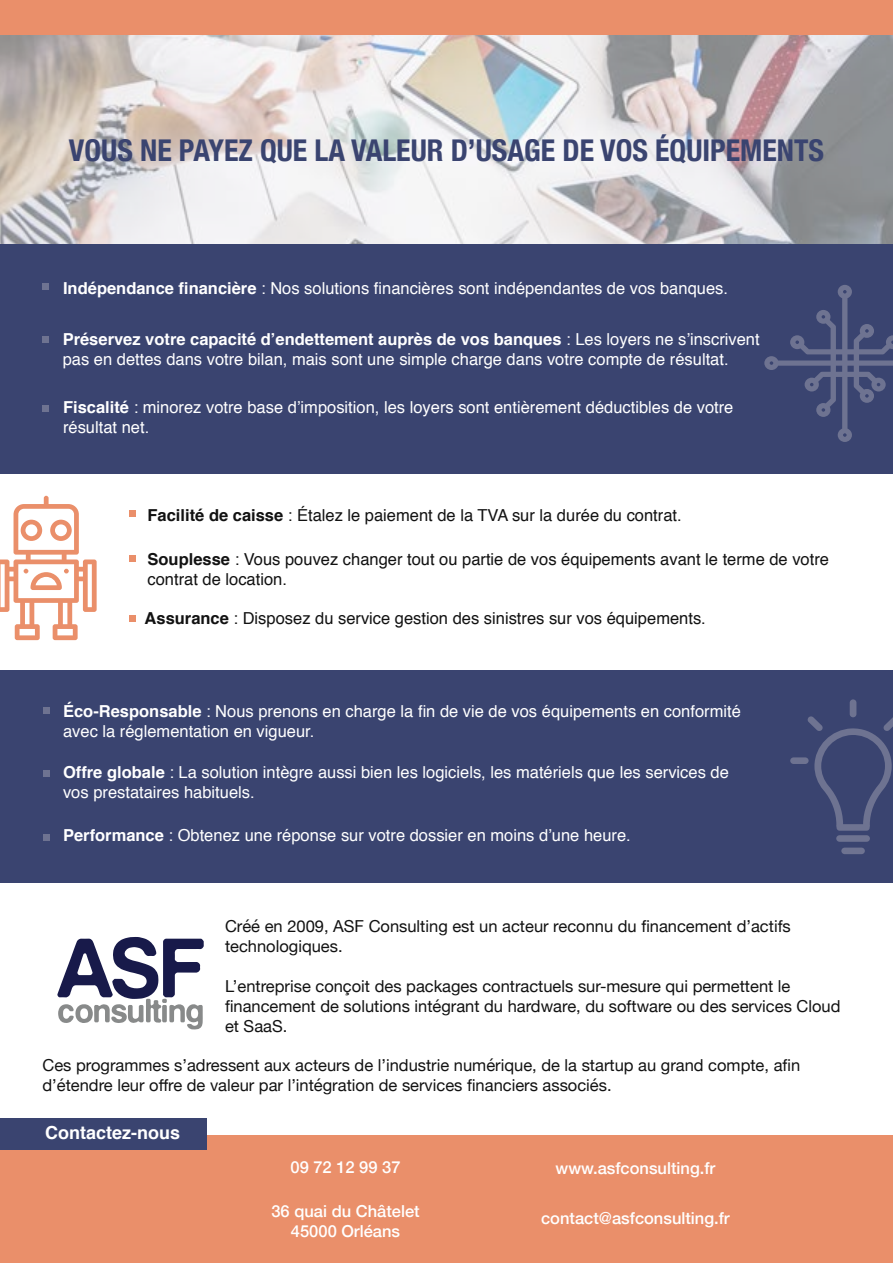
<style>
.page{position:relative;width:893px;height:1263px;background:#fff}
.page>*{position:absolute;margin:0;border:0;box-sizing:border-box;transform-origin:0 0}
.t1{font:700 condensed 30px "Helvetica Neue";color:#3a4470}
.t2{font:700 18px "Helvetica";color:#fff}
.t3{font:16.5px/19.8px "Helvetica";color:#fff}
.t4{font:16.5px/19.8px "Helvetica Neue";color:#121212}
.t5{font:16.5px/19.8px "Helvetica";color:#121212}
.t6{font:500 16.5px/19.8px "Helvetica Neue";color:#fff;text-align:center}
.s1{font-weight:700}
</style>
<div class="page">
<div style="left:0;top:244px;width:893px;height:229px;background:#3a4470"></div>
<img style="left:0;top:34px;width:893px;height:210px">
<div style="left:0;top:670px;width:893px;height:213px;background:#3a4470"></div>
<svg style="left:57px;top:937px;width:147px;height:92px"></svg>
<div style="left:0;top:1135px;width:893px;height:128px;background:#ea8f6a"></div>
<div style="left:0;top:1118px;width:207px;height:32px;background:#3a4470"></div>
<div style="left:0;top:0;width:893px;height:34px;background:#ea8f6a"></div>
<svg style="left:764px;top:285px;width:129px;height:157px"></svg>
<svg style="left:0;top:496px;width:97px;height:144px"></svg>
<div style="left:836px;top:835px;width:34px;height:7px;background:#6e7391;border-radius:3px"></div>
<div style="left:841px;top:847px;width:24px;height:7px;background:#6e7391;border-radius:3px"></div>
<div style="left:850px;top:699px;width:6px;height:18px;background:#6e7391;border-radius:3px"></div>
<svg style="left:807px;top:716px;width:86px;height:115px"></svg>
<div style="left:790px;top:757px;width:19px;height:7px;background:#6e7391;border-radius:3px"></div>
<div style="left:43px;top:283px;width:6px;height:7px;background:#6e7391"></div>
<div style="left:43px;top:336px;width:6px;height:7px;background:#6e7391"></div>
<div style="left:43px;top:405px;width:6px;height:7px;background:#6e7391"></div>
<div style="left:43px;top:707px;width:7px;height:7px;background:#6e7391"></div>
<div style="left:43px;top:770px;width:7px;height:7px;background:#6e7391"></div>
<div style="left:43px;top:834px;width:7px;height:6px;background:#6e7391"></div>
<div style="left:129px;top:510px;width:7px;height:7px;background:#ea8f6a"></div>
<div style="left:129px;top:555px;width:7px;height:7px;background:#ea8f6a"></div>
<div style="left:129px;top:615px;width:7px;height:6px;background:#ea8f6a"></div>
<h1 class="t1" style="left:69px;top:126px;width:757px">VOUS NE PAYEZ QUE LA VALEUR D’USAGE DE VOS ÉQUIPEMENTS</h1>
<p class="t3" style="left:63px;top:278px;width:666px"><span class="s1">Indépendance financière</span> : Nos solutions financières sont indépendantes de vos banques.</p>
<p class="t3" style="left:63px;top:330px;width:698px"><span class="s1">Préservez votre capacité d’endettement auprès de vos banques</span> : Les loyers ne s’inscrivent pas en dettes dans votre bilan, mais sont une simple charge dans votre compte de résultat.</p>
<p class="t3" style="left:63px;top:398px;width:672px"><span class="s1">Fiscalité</span> : minorez votre base d’imposition, les loyers sont entièrement déductibles de votre résultat net.</p>
<p class="t5" style="left:148px;top:506px;width:536px"><span class="s1">Facilité de caisse</span> : Étalez le paiement de la TVA sur la durée du contrat.</p>
<p class="t5" style="left:148px;top:550px;width:683px"><span class="s1">Souplesse</span> : Vous pouvez changer tout ou partie de vos équipements avant le terme de votre contrat de location.</p>
<p class="t5" style="left:145px;top:609px;width:563px"><span class="s1">Assurance</span> : Disposez du service gestion des sinistres sur vos équipements.</p>
<p class="t3" style="left:63px;top:702px;width:679px"><span class="s1">Éco-Responsable</span> : Nous prenons en charge la fin de vie de vos équipements en conformité avec la réglementation en vigueur.</p>
<p class="t3" style="left:63px;top:763px;width:667px"><span class="s1">Offre globale</span> : La solution intègre aussi bien les logiciels, les matériels que les services de vos prestataires habituels.</p>
<p class="t3" style="left:63px;top:826px;width:569px"><span class="s1">Performance</span> : Obtenez une réponse sur votre dossier en moins d’une heure.</p>
<p class="t4" style="left:225px;top:918px;width:567px">Créé en 2009, ASF Consulting est un acteur reconnu du financement d’actifs technologiques.</p>
<p class="t4" style="left:225px;top:977px;width:617px">L’entreprise conçoit des packages contractuels sur-mesure qui permettent le financement de solutions intégrant du hardware, du software ou des services Cloud et SaaS.</p>
<p class="t4" style="left:43px;top:1056px;width:759px">Ces programmes s’adressent aux acteurs de l’industrie numérique, de la startup au grand compte, afin d’étendre leur offre de valeur par l’intégration de services financiers associés.</p>
<p class="t2" style="left:45px;top:1118px;width:137px">Contactez-nous</p>
<p class="t6" style="left:290px;top:1156px;width:112px">09 72 12 99 37</p>
<p class="t6" style="left:271px;top:1200px;width:150px">36 quai du Châtelet<br>45000 Orléans</p>
<p class="t6" style="left:555px;top:1157px;width:161px">www.asfconsulting.fr</p>
<p class="t6" style="left:541px;top:1207px;width:190px">contact@asfconsulting.fr</p>
</div>
